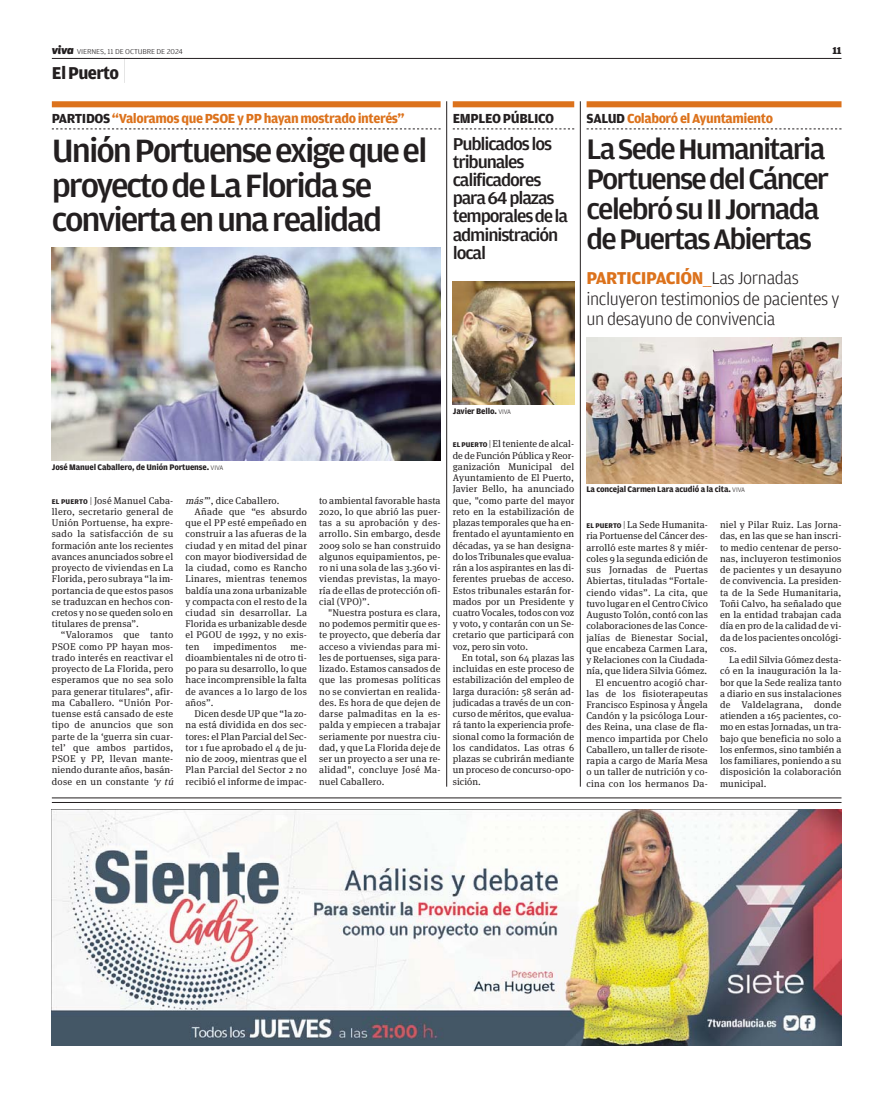
<style>
.page{position:relative;width:893px;height:1094px;background:#fff}
.page>*{position:absolute;margin:0;border:0;box-sizing:border-box;transform-origin:0 0}
.t1{font:500 34.2px/34.2px "Amplitude";letter-spacing:-.06em;color:#231f20;scale:1.05 1}
.t2{font:500 30px/30px "Amplitude";letter-spacing:-.06em;color:#231f20;scale:1.05 1}
.t3{font:300 18.15px/20.4px "Amplitude";letter-spacing:-.02em;color:#231f20}
.t4{font:500 18.15px/18.1px "Amplitude";letter-spacing:-.06em;color:#231f20;scale:1.05 1}
.t5{font:700 18.15px "Amplitude";letter-spacing:-.035em;color:#231f20}
.t6{font:700 13.95px "Amplitude";letter-spacing:-.03em;color:#dc721c}
.t7{font:700 13.95px "Amplitude";letter-spacing:-.025em;color:#231f20}
.t8{font:900 10.65px "Amplitude";color:#231f20}
.t9{font:9.75px/11.2px "Meta Serif OT";letter-spacing:.02em;color:#231f20;text-align:justify}
.t10{font:700 8.55px "Amplitude";letter-spacing:-.015em;color:#231f20}
.t11{font:300 7.5px "Amplitude";letter-spacing:-.01em;color:#231f20;scale:1.1 1}
.s1{font-family:"Apex New";font-weight:800;font-style:italic;font-size:11.85px}
.s2{font-family:"Apex New";font-weight:100;font-size:24.6px}
.s3{color:#231f20}
.s4{font-weight:700;color:#dc721c}
.s5{color:#dc721c}
.s6{font-weight:300;font-size:6.9px}
.s7{font-family:"Amplitude";font-weight:700;font-size:7.35px}
.s8{font-family:"Amplitude";font-weight:300}
.s9{font-style:italic}
</style>
<div class="page">
<hr style="left:52px;top:58px;width:789px;height:1px;background:#231f20">
<div style="left:52px;top:101px;width:388px;height:6px;background:#dc721c"></div>
<svg style="left:52px;top:129px;width:388px;height:1px"></svg>
<div style="left:586px;top:101px;width:255px;height:6px;background:#dc721c"></div>
<svg style="left:586px;top:129px;width:255px;height:1px"></svg>
<hr style="left:580px;top:101px;width:1px;height:685px;background:#231f20">
<img style="left:52px;top:247px;width:388px;height:214px">
<img style="left:586px;top:337px;width:255px;height:146px">
<div style="left:453px;top:101px;width:121px;height:6px;background:#dc721c"></div>
<svg style="left:453px;top:129px;width:121px;height:1px"></svg>
<hr style="left:446px;top:101px;width:1px;height:685px;background:#231f20">
<img style="left:453px;top:281px;width:121px;height:123px">
<hr style="left:52px;top:797px;width:789px;height:1px;background:#231f20">
<hr style="left:52px;top:802px;width:789px;height:1px;background:#231f20">
<img style="left:52px;top:809px;width:789px;height:236px">
<p class="t11" style="left:52px;top:49px;width:121px"><span class="s1">viva</span> VIERNES, 11 DE OCTUBRE DE 2024</p>
<p class="t8" style="left:832px;top:46px;width:11px">11</p>
<h3 class="t5" style="left:52px;top:66px;width:76px">El Puerto <span class="s2">|</span></h3>
<h3 class="t6" style="left:52px;top:113px;width:354px"><span class="s3">PARTIDOS</span>“Valoramos que PSOE y PP hayan mostrado interés”</h3>
<h1 class="t1" style="left:52px;top:136px;width:359px">Unión Portuense exige que el proyecto de La Florida se convierta en una realidad</h1>
<h3 class="t7" style="left:453px;top:113px;width:103px">EMPLEO PÚBLICO</h3>
<h3 class="t6" style="left:586px;top:113px;width:188px"><span class="s3">SALUD</span> Colaboró el Ayuntamiento</h3>
<h2 class="t2" style="left:586px;top:136px;width:233px">La Sede Humanitaria<br>Portuense del Cáncer celebró su II Jornada de Puertas Abiertas</h2>
<h3 class="t4" style="left:453px;top:136px;width:111px">Publicados los tribunales calificadores para 64 plazas temporales de la administración local</h3>
<h3 class="t3" style="left:586px;top:269px;width:254px"><span class="s4">PARTICIPACIÓN</span><span class="s5">__</span>Las Jornadas incluyeron testimonios de pacientes y un desayuno de convivencia</h3>
<p class="t10" style="left:52px;top:464px;width:173px">José Manuel Caballero, de Unión Portuense. <span class="s6">VIVA</span></p>
<p class="t9" style="left:52px;top:495px;width:123px"><span class="s7">EL PUERTO</span> <span class="s8">|</span> José Manuel Caba&shy;llero, secretario general de Unión Portuense, ha expre&shy;sado la satisfacción de su formación ante los recientes avances anunciados sobre el proyecto de viviendas en La Florida, pero subraya “la im&shy;portancia de que estos pasos se traduzcan en hechos con&shy;cretos y no se queden solo en titulares de prensa”.</p>
<p class="t9" style="left:52px;top:630px;width:125px;text-align:left;text-indent:9px">“Valoramos que tanto<br>PSOE como PP hayan mos&shy;trado interés en reactivar el proyecto de La Florida, pero esperamos que no sea solo para generar titulares", afir&shy;ma Caballero. “Unión Por&shy;tuense está cansado de este tipo de anuncios que son parte de la ‘guerra sin cuar&shy;tel’ que ambos partidos,<br>PSOE y PP, llevan mante&shy;niendo durante años, basán&shy;dose en un constante <span class="s9">‘y tú</span></p>
<p class="t9" style="left:185px;top:495px;width:96px"><span class="s9">más’</span>”, dice Caballero.</p>
<p class="t9" style="left:194px;top:506px;width:114px">Añade que “es absurdo</p>
<p class="t9" style="left:185px;top:517px;width:123px">que el PP esté empeñado en</p>
<p class="t9" style="left:185px;top:529px;width:123px">construir a las afueras de la</p>
<p class="t9" style="left:185px;top:540px;width:123px">ciudad y en mitad del pinar</p>
<p class="t9" style="left:185px;top:551px;width:123px">con mayor biodiversidad de</p>
<p class="t9" style="left:185px;top:562px;width:123px">la ciudad, como es Rancho</p>
<p class="t9" style="left:185px;top:573px;width:123px">Linares, mientras tenemos</p>
<p class="t9" style="left:185px;top:585px;width:123px">baldía una zona urbanizable</p>
<p class="t9" style="left:185px;top:596px;width:123px">y compacta con el resto de la</p>
<p class="t9" style="left:185px;top:607px;width:123px">ciudad sin desarrollar. La</p>
<p class="t9" style="left:185px;top:618px;width:123px">Florida es urbanizable desde</p>
<p class="t9" style="left:185px;top:630px;width:123px">el PGOU de 1992, y no exis-</p>
<p class="t9" style="left:185px;top:641px;width:15px">ten</p>
<p class="t9" style="left:213px;top:641px;width:65px">impedimentos</p>
<p class="t9" style="left:185px;top:641px;width:123px;text-indent:105px">me&shy;dioambientales ni de otro ti&shy;po para su desarrollo, lo que hace incomprensible la falta de avances a lo largo de los años”.</p>
<p class="t9" style="left:185px;top:708px;width:123px;text-indent:9px">Dicen desde UP que “la zo&shy;na está dividida en dos sec&shy;tores: el Plan Parcial del Sec&shy;tor 1 fue aprobado el 4 de ju&shy;nio de 2009, mientras que el Plan Parcial del Sector 2 no recibió el informe de impac-</p>
<p class="t9" style="left:319px;top:495px;width:123px">to ambiental favorable hasta 2020, lo que abrió las puer&shy;tas a su aprobación y des&shy;arrollo. Sin embargo, desde 2009 solo se han construido algunos equipamientos, pe&shy;ro ni una sola de las 3.360 vi&shy;viendas previstas, la mayo&shy;ría de ellas de protección ofi&shy;cial (VPO)”.</p>
<p class="t9" style="left:319px;top:607px;width:123px;text-indent:9px">"Nuestra postura es clara, no podemos permitir que es&shy;te proyecto, que debería dar acceso a viviendas para mi&shy;les de portuenses, siga para&shy;lizado. Estamos cansados de que las promesas políticas no se conviertan en realida&shy;des. Es hora de que dejen de darse palmaditas en la es&shy;palda y empiecen a trabajar seriamente por nuestra ciu&shy;dad, y que La Florida deje de ser un proyecto a ser una re&shy;alidad", concluye José Ma&shy;nuel Caballero.</p>
<p class="t10" style="left:453px;top:407px;width:60px">Javier Bello. <span class="s6">VIVA</span></p>
<p class="t9" style="left:453px;top:439px;width:123px"><span class="s7">EL PUERTO</span> <span class="s8">|</span> El teniente de alcal&shy;de de Función Pública y Reor&shy;ganización Municipal del Ayuntamiento de El Puerto, Javier Bello, ha anunciado que, "como parte del mayor reto en la estabilización de plazas temporales que ha en&shy;frentado el ayuntamiento en décadas, ya se han designa&shy;do los Tribunales que evalua&shy;rán a los aspirantes en las di&shy;ferentes pruebas de acceso.<br>Estos tribunales estarán for&shy;mados por un Presidente y cuatro Vocales, todos con voz y voto, y contarán con un Se&shy;cretario que participará con voz, pero sin voto.</p>
<p class="t9" style="left:453px;top:652px;width:123px;text-indent:9px">En total, son 64 plazas las incluidas en este proceso de estabilización del empleo de larga duración: 58 serán ad&shy;judicadas a través de un con&shy;curso de méritos, que evalua&shy;rá tanto la experiencia profe&shy;sional como la formación de los candidatos. Las otras 6 plazas se cubrirán mediante un proceso de concurso-opo&shy;sición.</p>
<p class="t10" style="left:586px;top:486px;width:160px">La concejal Carmen Lara acudió a la cita. <span class="s6">VIVA</span></p>
<p class="t9" style="left:586px;top:519px;width:123px;text-align:right"><span class="s7">EL PUERTO</span> <span class="s8">|</span> La Sede Humanita&shy;ria Portuense del Cáncer des&shy;arrolló este martes 8 y miér&shy;coles 9 la segunda edición de sus Jornadas de Puertas<br>Abiertas, tituladas “Fortale&shy;ciendo vidas”. La cita, que tuvo lugar en el Centro Cívico<br>Augusto Tolón, contó con las colaboraciones de las Conce&shy;jalías de Bienestar Social, que encabeza Carmen Lara, y Relaciones con la Ciudada&shy;nía, que lidera Silvia Gómez.<br>El encuentro acogió char&shy;las de los fisioterapeutas<br>Francisco Espinosa y Ángela<br>Candón y la psicóloga Lour&shy;des Reina, una clase de fla&shy;menco impartida por Chelo<br>Caballero, un taller de risote&shy;rapia a cargo de María Mesa o un taller de nutrición y co&shy;cina con los hermanos Da-</p>
<p class="t9" style="left:720px;top:519px;width:123px">niel y Pilar Ruiz. Las Jorna&shy;das, en las que se han inscri&shy;to medio centenar de perso&shy;nas, incluyeron testimonios de pacientes y un desayuno de convivencia. La presiden&shy;ta de la Sede Humanitaria, Toñi Calvo, ha señalado que en la entidad trabajan cada día en pro de la calidad de vi&shy;da de los pacientes oncológi&shy;cos.</p>
<p class="t9" style="left:720px;top:654px;width:123px;text-indent:9px">La edil Silvia Gómez desta&shy;có en la inauguración la la&shy;bor que la Sede realiza tanto a diario en sus instalaciones de Valdelagrana, donde atienden a 165 pacientes, co&shy;mo en estas Jornadas, un tra&shy;bajo que beneficia no solo a los enfermos, sino también a los familiares, poniendo a su disposición la colaboración municipal.</p>
</div>
